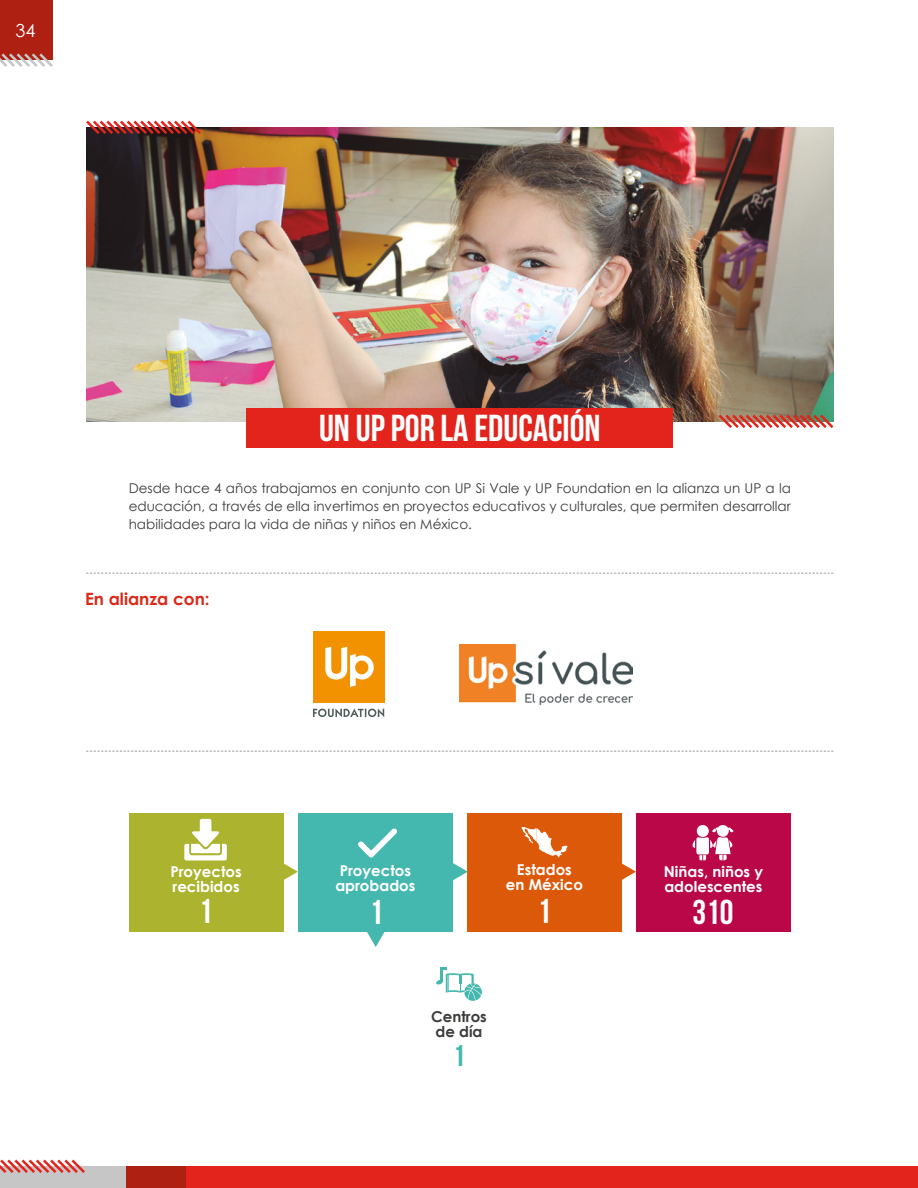
<style>
.page{position:relative;width:918px;height:1188px;background:#fff}
.page>*{position:absolute;margin:0;border:0;box-sizing:border-box;transform-origin:0 0}
.t1{font:700 37.5px "Bebas Neue";color:#fff}
.t2{font:34.5px "Bebas Neue";color:#fff}
.t3{font:30px "Bebas Neue";color:#44b8af}
.t4{font:18px "Century Gothic";color:#fff}
.t5{font:700 16.95px "Century Gothic";color:#dd2818}
.t6{font:700 15px/15px "Century Gothic";color:#fff}
.t7{font:700 15px/15px "Century Gothic";color:#3c3c3b}
.t8{font:13.5px/18px "Century Gothic";color:#3c3c3b;text-align:justify}
</style>
<div class="page">
<div style="left:0;top:1166px;width:128px;height:22px;background:#c6c6c6"></div>
<div style="left:126px;top:1166px;width:60px;height:22px;background:#ad2012"></div>
<div style="left:0;top:0;width:53px;height:60px;background:#ad2012"></div>
<div style="left:186px;top:1166px;width:732px;height:22px;background:#e2241c"></div>
<svg style="left:0;top:1159px;width:85px;height:14px"></svg>
<svg style="left:0;top:53px;width:53px;height:14px"></svg>
<img style="left:86px;top:127px;width:747px;height:294px">
<div style="left:247px;top:408px;width:426px;height:39px;background:#e2241c"></div>
<svg style="left:86px;top:751px;width:747px;height:1px"></svg>
<svg style="left:86px;top:573px;width:747px;height:1px"></svg>
<svg style="left:86px;top:120px;width:118px;height:17px"></svg>
<svg style="left:716px;top:412px;width:118px;height:16px"></svg>
<svg style="left:367px;top:932px;width:18px;height:15px"></svg>
<div style="left:129px;top:814px;width:155px;height:118px;background:#abb32f"></div>
<div style="left:298px;top:814px;width:155px;height:118px;background:#44b8af"></div>
<div style="left:467px;top:814px;width:155px;height:118px;background:#dd590a"></div>
<div style="left:636px;top:814px;width:155px;height:118px;background:#b90748"></div>
<svg style="left:184px;top:819px;width:43px;height:42px"></svg>
<svg style="left:358px;top:828px;width:39px;height:30px"></svg>
<svg style="left:521px;top:827px;width:47px;height:31px"></svg>
<svg style="left:284px;top:863px;width:14px;height:17px"></svg>
<svg style="left:453px;top:863px;width:15px;height:18px"></svg>
<svg style="left:622px;top:863px;width:14px;height:17px"></svg>
<img style="left:459px;top:645px;width:174px;height:59px">
<div style="left:313px;top:632px;width:71px;height:71px;background:#f39200"></div>
<svg style="left:325px;top:647px;width:49px;height:40px"></svg>
<svg style="left:313px;top:709px;width:71px;height:8px"></svg>
<svg style="left:436px;top:967px;width:46px;height:34px"></svg>
<svg style="left:717px;top:825px;width:12px;height:12px"></svg>
<div style="left:697px;top:825px;width:12px;height:12px;background:#fff;border-radius:50%"></div>
<svg style="left:692px;top:827px;width:42px;height:34px"></svg>
<h3 class="t4" style="left:15px;top:18px;width:21px">34</h3>
<h1 class="t1" style="left:319px;top:408px;width:283px">UN UP POR LA EDUCACIÓN</h1>
<p class="t8" style="left:129px;top:479px;width:664px">Desde hace 4 años trabajamos en conjunto con UP Si Vale y UP Foundation en la alianza un UP a la educación, a través de ella invertimos en proyectos educativos y culturales, que permiten desarrollar habilidades para la vida de niñas y niños en México.</p>
<p class="t5" style="left:85px;top:586px;width:126px">En alianza con:</p>
<p class="t6" style="left:506px;top:862px;width:79px;text-align:center">Estados en México</p>
<p class="t6" style="left:170px;top:864px;width:73px">Proyectos recibidos</p>
<p class="t6" style="left:335px;top:863px;width:82px">Proyectos aprobados</p>
<h2 class="t2" style="left:199px;top:892px;width:15px">1</h2>
<h2 class="t2" style="left:370px;top:893px;width:15px">1</h2>
<h2 class="t2" style="left:538px;top:892px;width:15px">1</h2>
<p class="t7" style="left:431px;top:1008px;width:57px">Centros de día</p>
<h3 class="t3" style="left:453px;top:1039px;width:13px">1</h3>
<p class="t6" style="left:664px;top:864px;width:101px">Niñas, niños y adolescentes</p>
<h2 class="t2" style="left:692px;top:893px;width:42px">310</h2>
</div>
